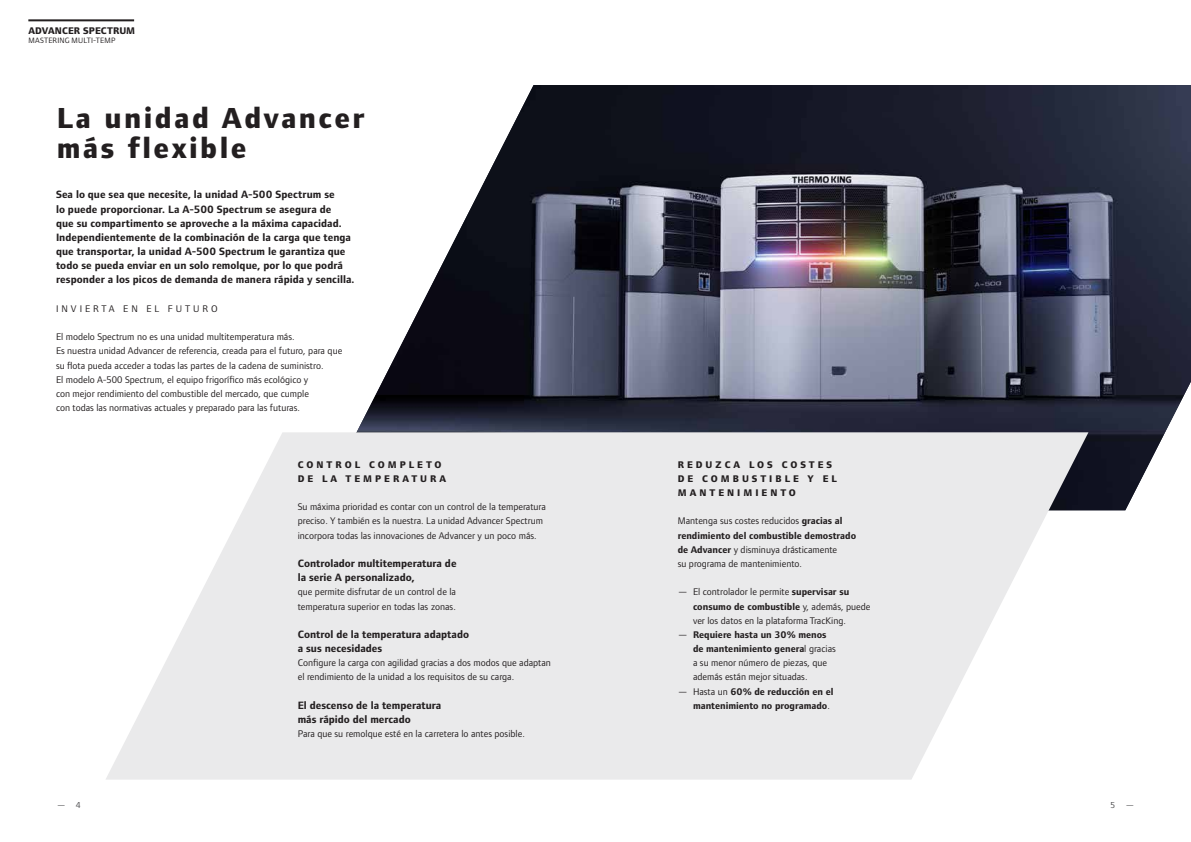
<style>
.page{position:relative;width:1191px;height:842px;background:#fff}
.page>*{position:absolute;margin:0;border:0;box-sizing:border-box;transform-origin:0 0}
.t1{font:800 30px/30px "Foundry Form Sans";letter-spacing:.08em;color:#231f20}
.t2{font:700 11px/14.2px "Foundry Form Sans";color:#231f20}
.t3{font:10px/14.2px "Foundry Form Sans";color:#231f20}
.t4{font:800 10px/14.2px "Foundry Form Sans";letter-spacing:.3em;color:#231f20}
.t5{font:700 10px/14.2px "Foundry Form Sans";color:#231f20}
.t6{font:10px "Foundry Form Sans";letter-spacing:.3em;color:#231f20}
.t7{font:800 10px "Foundry Form Sans";letter-spacing:.01em;color:#231f20}
.t8{font:9px "Foundry Form Sans";color:#4d4d4f}
.t9{font:8px "Foundry Form Sans";letter-spacing:.02em;color:#231f20}
.s1{font-weight:700}
.s2{font-weight:400}
</style>
<div class="page">
<img style="left:356px;top:85px;width:835px;height:425px">
<svg style="left:106px;top:432px;width:982px;height:348px;fill:#eaeaeb"></svg>
<hr style="left:28px;top:19px;width:106px;height:2px;background:#231f20">
<p class="t7" style="left:28px;top:25px;width:108px">ADVANCER SPECTRUM</p>
<p class="t9" style="left:28px;top:35px;width:89px">MASTERING MULTI-TEMP</p>
<h1 class="t1" style="left:57px;top:103px;width:309px">La unidad Advancer más flexible</h1>
<p class="t2" style="left:56px;top:188px;width:300px">Sea lo que sea que necesite, la unidad A-500 Spectrum se<br>lo puede proporcionar. La A-500 Spectrum se asegura de<br>que su compartimento se aproveche a la máxima capacidad.<br>Independientemente de la combinación de la carga que tenga que transportar, la unidad A-500 Spectrum le garantiza que todo se pueda enviar en un solo remolque, por lo que podrá responder a los picos de demanda de manera rápida y sencilla.</p>
<p class="t6" style="left:56px;top:303px;width:163px">INVIERTA EN EL FUTURO</p>
<p class="t3" style="left:56px;top:330px;width:288px">El modelo Spectrum no es una unidad multitemperatura más.<br>Es nuestra unidad Advancer de referencia, creada para el futuro, para que su flota pueda acceder a todas las partes de la cadena de suministro.<br>El modelo A-500 Spectrum, el equipo frigorífico más ecológico y<br>con mejor rendimiento del combustible del mercado, que cumple<br>con todas las normativas actuales y preparado para las futuras.</p>
<p class="t4" style="left:298px;top:457px;width:150px">CONTROL COMPLETO<br>DE LA TEMPERATURA</p>
<p class="t3" style="left:298px;top:500px;width:250px">Su máxima prioridad es contar con un control de la temperatura preciso. Y también es la nuestra. La unidad Advancer Spectrum incorpora todas las innovaciones de Advancer y un poco más.</p>
<p class="t2" style="left:298px;top:556px;width:160px">Controlador multitemperatura de la serie A personalizado,</p>
<p class="t3" style="left:298px;top:585px;width:160px">que permite disfrutar de un control de la temperatura superior en todas las zonas.</p>
<p class="t2" style="left:298px;top:627px;width:173px">Control de la temperatura adaptado a sus necesidades</p>
<p class="t3" style="left:298px;top:656px;width:255px">Configure la carga con agilidad gracias a dos modos que adaptan el rendimiento de la unidad a los requisitos de su carga.</p>
<p class="t2" style="left:298px;top:698px;width:145px">El descenso de la temperatura más rápido del mercado</p>
<p class="t3" style="left:298px;top:727px;width:229px">Para que su remolque esté en la carretera lo antes posible.</p>
<p class="t4" style="left:677px;top:457px;width:161px">REDUZCA LOS COSTES<br>DE COMBUSTIBLE Y EL<br>MANTENIMIENTO</p>
<p class="t3" style="left:677px;top:514px;width:180px">Mantenga sus costes reducidos <span class="s1">gracias al rendimiento del combustible demostrado de Advancer</span> y disminuya drásticamente<br>su programa de mantenimiento.</p>
<p class="t3" style="left:693px;top:585px;width:179px;text-indent:-15px">— El controlador le permite <span class="s1">supervisar su consumo de combustible</span> y, además, puede ver los datos en la plataforma TracKing.</p>
<p class="t3" style="left:693px;top:627px;width:144px;text-indent:-15px">— <span class="s1">Requiere hasta un 30% menos de mantenimiento genera</span>l gracias a su menor número de piezas, que además están mejor situadas.</p>
<p class="t5" style="left:693px;top:684px;width:142px;text-indent:-15px"><span class="s2">— Hasta un</span> 60% de reducción en el mantenimiento no programado<span class="s2">.</span></p>
<p class="t8" style="left:57px;top:800px;width:25px">— 4</p>
<p class="t8" style="left:1110px;top:800px;width:25px">5 —</p>
</div>
